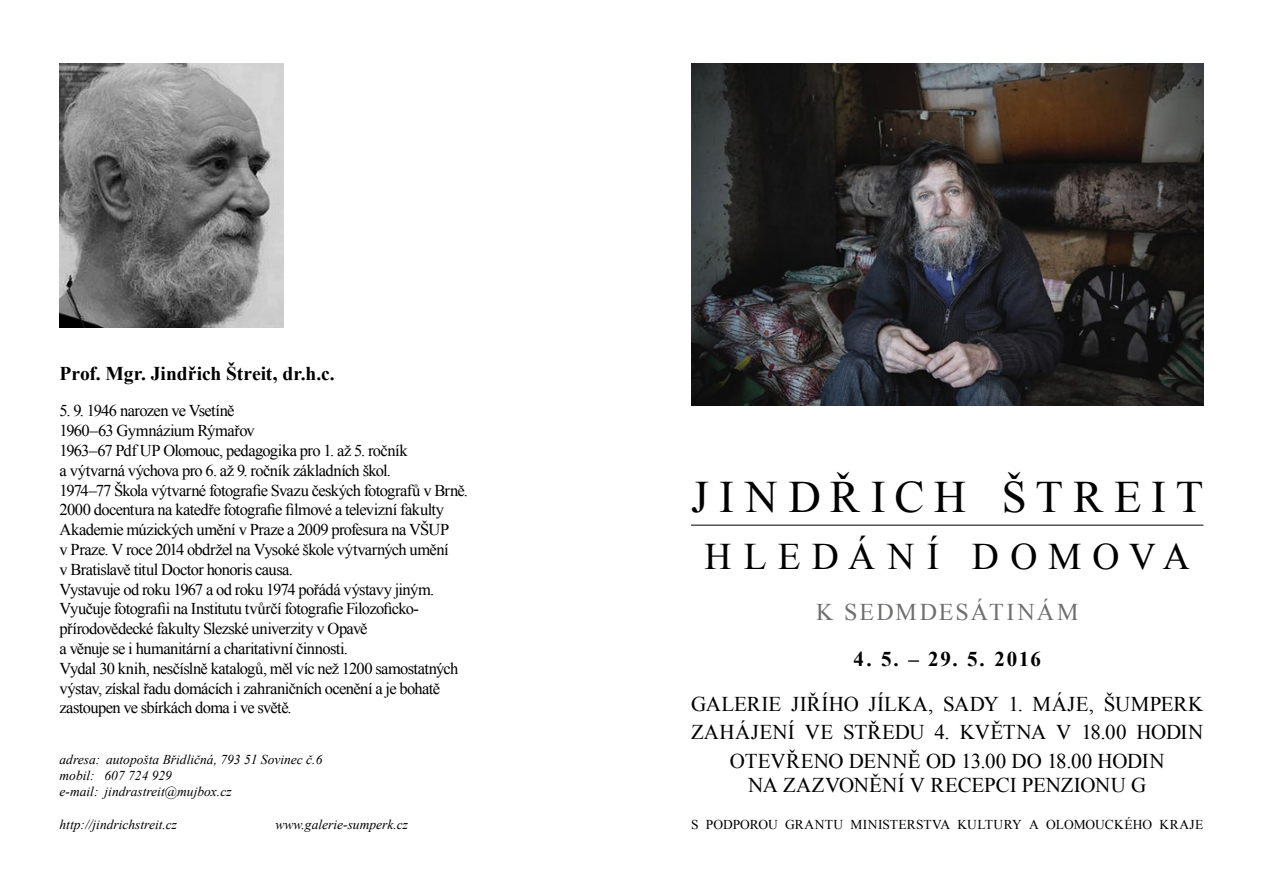
<style>
.page{position:relative;width:1263px;height:893px;background:#fff}
.page>*{position:absolute;margin:0;border:0;box-sizing:border-box;transform-origin:0 0}
.t1{font:45px "Times New Roman";letter-spacing:.225em;color:#000}
.t2{font:37.5px "Times New Roman";letter-spacing:.3em;color:#000}
.t3{font:24px "Times New Roman";letter-spacing:.085em;color:#6f6f6e}
.t4{font:21px/28.2px "Times New Roman";letter-spacing:.005em;color:#000;text-align:center}
.t5{font:700 21px "Times New Roman";letter-spacing:.075em;color:#000}
.t6{font:700 19.5px "Times New Roman";color:#000}
.t7{font:16.5px/19.8px "Times New Roman";letter-spacing:-.04em;color:#000}
.t8{font:italic 13.5px/16.2px "Times New Roman";color:#000}
.t9{font:13.5px "Times New Roman";letter-spacing:.01em;color:#000}
</style>
<div class="page">
<hr style="left:691px;top:525px;width:512px;height:1px;background:#000">
<img style="left:691px;top:64px;width:512px;height:341px">
<img style="left:60px;top:64px;width:223px;height:263px">
<p class="t6" style="left:60px;top:359px;width:277px">Prof. Mgr. Jindřich Štreit, dr.h.c.</p>
<p class="t7" style="left:60px;top:401px;width:410px">5. 9. 1946 narozen ve Vsetíně<br>1960–63 Gymnázium Rýmařov<br>1963–67 Pdf UP Olomouc, pedagogika pro 1. až 5. ročník<br>a výtvarná výchova pro 6. až 9. ročník základních škol.<br>1974–77 Škola výtvarné fotografie Svazu českých fotografů v Brně.<br>2000 docentura na katedře fotografie filmové a televizní fakulty Akademie múzických umění v Praze a 2009 profesura na VŠUP<br>v Praze. V roce 2014 obdržel na Vysoké škole výtvarných umění<br>v Bratislavě titul Doctor honoris causa.<br>Vystavuje od roku 1967 a od roku 1974 pořádá výstavy jiným.<br>Vyučuje fotografii na Institutu tvůrčí fotografie Filozoficko&shy;přírodovědecké fakulty Slezské univerzity v Opavě<br>a věnuje se i humanitární a charitativní činnosti.<br>Vydal 30 knih, nesčíslně katalogů, měl víc než 1200 samostatných výstav, získal řadu domácích i zahraničních ocenění a je bohatě zastoupen ve sbírkách doma i ve světě.</p>
<p class="t8" style="left:60px;top:751px;width:264px">adresa: autopošta Břidličná, 793 51 Sovinec č.6 mobil: 607 724 929<br>e-mail: jindrastreit@mujbox.cz</p>
<p class="t8" style="left:60px;top:816px;width:119px">http://jindrichstreit.cz</p>
<p class="t8" style="left:276px;top:816px;width:134px">www.galerie-sumperk.cz</p>
<h1 class="t1" style="left:691px;top:466px;width:514px">JINDŘICH ŠTREIT</h1>
<h2 class="t2" style="left:704px;top:532px;width:487px">HLEDÁNÍ DOMOVA</h2>
<h3 class="t3" style="left:816px;top:595px;width:264px">K SEDMDESÁTINÁM</h3>
<p class="t5" style="left:854px;top:644px;width:189px">4. 5. – 29. 5. 2016</p>
<p class="t4" style="left:691px;top:690px;width:514px">GALERIE JIŘÍHO JÍLKA, SADY 1. MÁJE, ŠUMPERK<br>ZAHÁJENÍ VE STŘEDU 4. KVĚTNA V 18.00 HODIN<br>OTEVŘENO DENNĚ OD 13.00 DO 18.00 HODIN</p>
<p class="t4" style="left:748px;top:770px;width:400px">NA ZAZVONĚNÍ V RECEPCI PENZIONU G</p>
<p class="t9" style="left:691px;top:816px;width:514px">S PODPOROU GRANTU MINISTERSTVA KULTURY A OLOMOUCKÉHO KRAJE</p>
</div>
